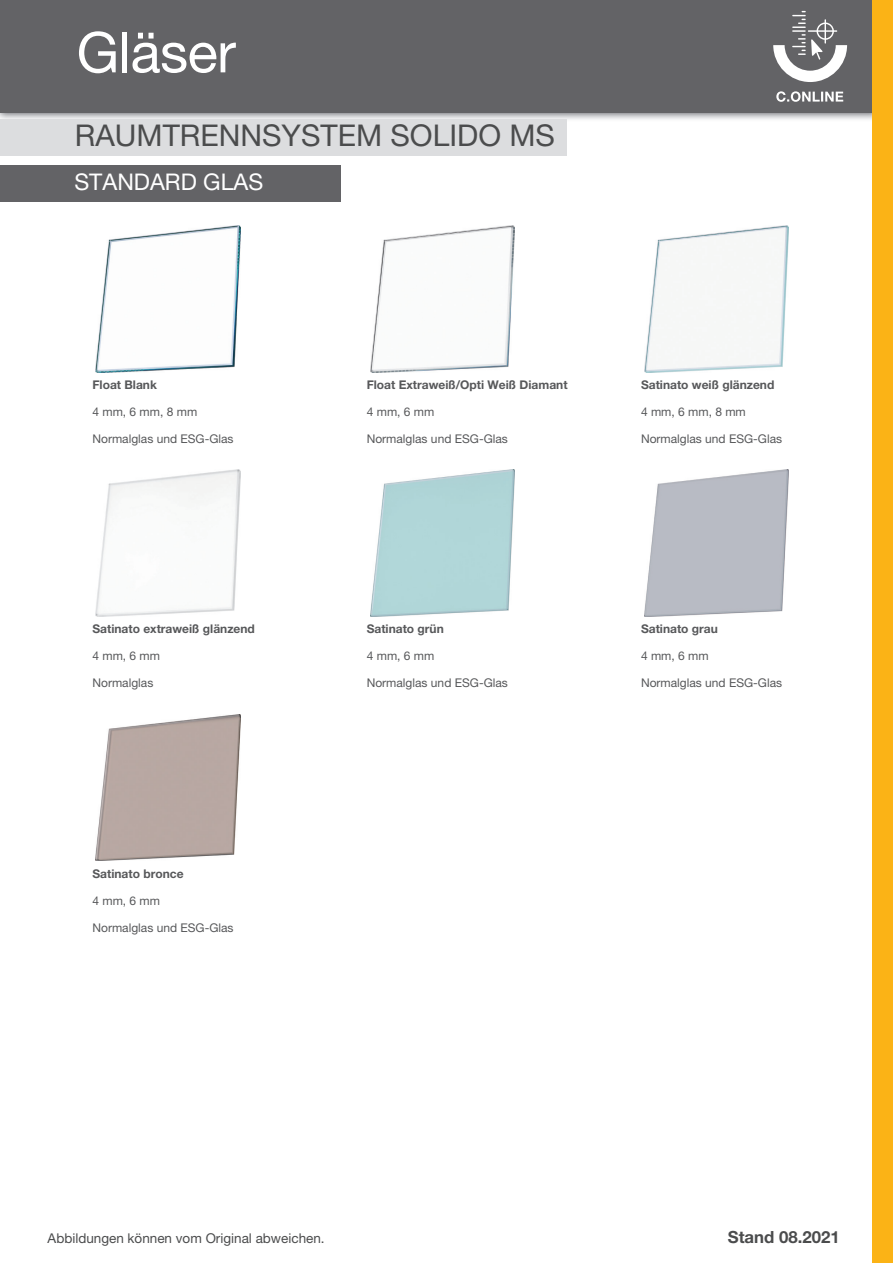
<style>
.page{position:relative;width:893px;height:1263px;background:#fff}
.page>*{position:absolute;margin:0;border:0;box-sizing:border-box;transform-origin:0 0}
.t1{font:56.1px "Helvetica Neue LT Pro";letter-spacing:-.01em;color:#fff}
.t2{font:30px "Helvetica Neue LT Pro";color:#4b4c4d}
.t3{font:22.95px "Helvetica Neue LT Pro";color:#fff}
.t4{font:700 16.8px "Helvetica Neue LT Pro";color:#4b4c4d}
.t5{font:13.5px "Helvetica Neue LT Pro";color:#4b4c4d}
.t6{font:12px "Helvetica Neue LT Pro";color:#57585a}
.t7{font:700 12px "Helvetica Neue LT Pro";color:#57585a}
</style>
<div class="page">
<div style="left:0;top:165px;width:340px;height:37px;background:#636366"></div>
<div style="left:0;top:0;width:873px;height:113px;background:#636366"></div>
<svg style="left:773px;top:11px;width:74px;height:91px"></svg>
<div style="left:872px;top:0;width:21px;height:1263px;background:#fbb316"></div>
<div style="left:0;top:120px;width:567px;height:36px;background:#dcdddf"></div>
<img style="left:96px;top:226px;width:144px;height:146px">
<img style="left:644px;top:225px;width:145px;height:147px">
<img style="left:96px;top:470px;width:144px;height:146px">
<img style="left:370px;top:470px;width:144px;height:146px">
<img style="left:644px;top:470px;width:145px;height:146px">
<img style="left:96px;top:714px;width:144px;height:147px">
<img style="left:370px;top:225px;width:144px;height:147px">
<h1 class="t1" style="left:77px;top:19px;width:161px">Gläser</h1>
<h2 class="t2" style="left:75px;top:118px;width:482px">RAUMTRENNSYSTEM SOLIDO MS</h2>
<h3 class="t3" style="left:74px;top:168px;width:190px">STANDARD GLAS</h3>
<p class="t7" style="left:92px;top:377px;width:66px">Float Blank</p>
<p class="t6" style="left:92px;top:405px;width:106px">4 mm, 6 mm, 8 mm</p>
<p class="t6" style="left:92px;top:432px;width:143px">Normalglas und ESG-Glas</p>
<p class="t7" style="left:92px;top:622px;width:164px">Satinato extraweiß glänzend</p>
<p class="t6" style="left:92px;top:649px;width:69px">4 mm, 6 mm</p>
<p class="t6" style="left:92px;top:676px;width:62px">Normalglas</p>
<p class="t7" style="left:92px;top:866px;width:93px">Satinato bronce</p>
<p class="t6" style="left:92px;top:893px;width:69px">4 mm, 6 mm</p>
<p class="t6" style="left:92px;top:920px;width:143px">Normalglas und ESG-Glas</p>
<p class="t7" style="left:367px;top:377px;width:202px">Float Extraweiß/Opti Weiß Diamant</p>
<p class="t6" style="left:367px;top:405px;width:69px">4 mm, 6 mm</p>
<p class="t6" style="left:367px;top:432px;width:143px">Normalglas und ESG-Glas</p>
<p class="t7" style="left:367px;top:622px;width:79px">Satinato grün</p>
<p class="t6" style="left:367px;top:649px;width:69px">4 mm, 6 mm</p>
<p class="t6" style="left:367px;top:676px;width:143px">Normalglas und ESG-Glas</p>
<p class="t7" style="left:641px;top:377px;width:135px">Satinato weiß glänzend</p>
<p class="t6" style="left:641px;top:405px;width:106px">4 mm, 6 mm, 8 mm</p>
<p class="t6" style="left:641px;top:432px;width:143px">Normalglas und ESG-Glas</p>
<p class="t7" style="left:641px;top:622px;width:78px">Satinato grau</p>
<p class="t6" style="left:641px;top:649px;width:69px">4 mm, 6 mm</p>
<p class="t6" style="left:641px;top:676px;width:143px">Normalglas und ESG-Glas</p>
<p class="t5" style="left:48px;top:1230px;width:279px">Abbildungen können vom Original abweichen.</p>
<h3 class="t4" style="left:728px;top:1226px;width:113px">Stand 08.2021</h3>
</div>
